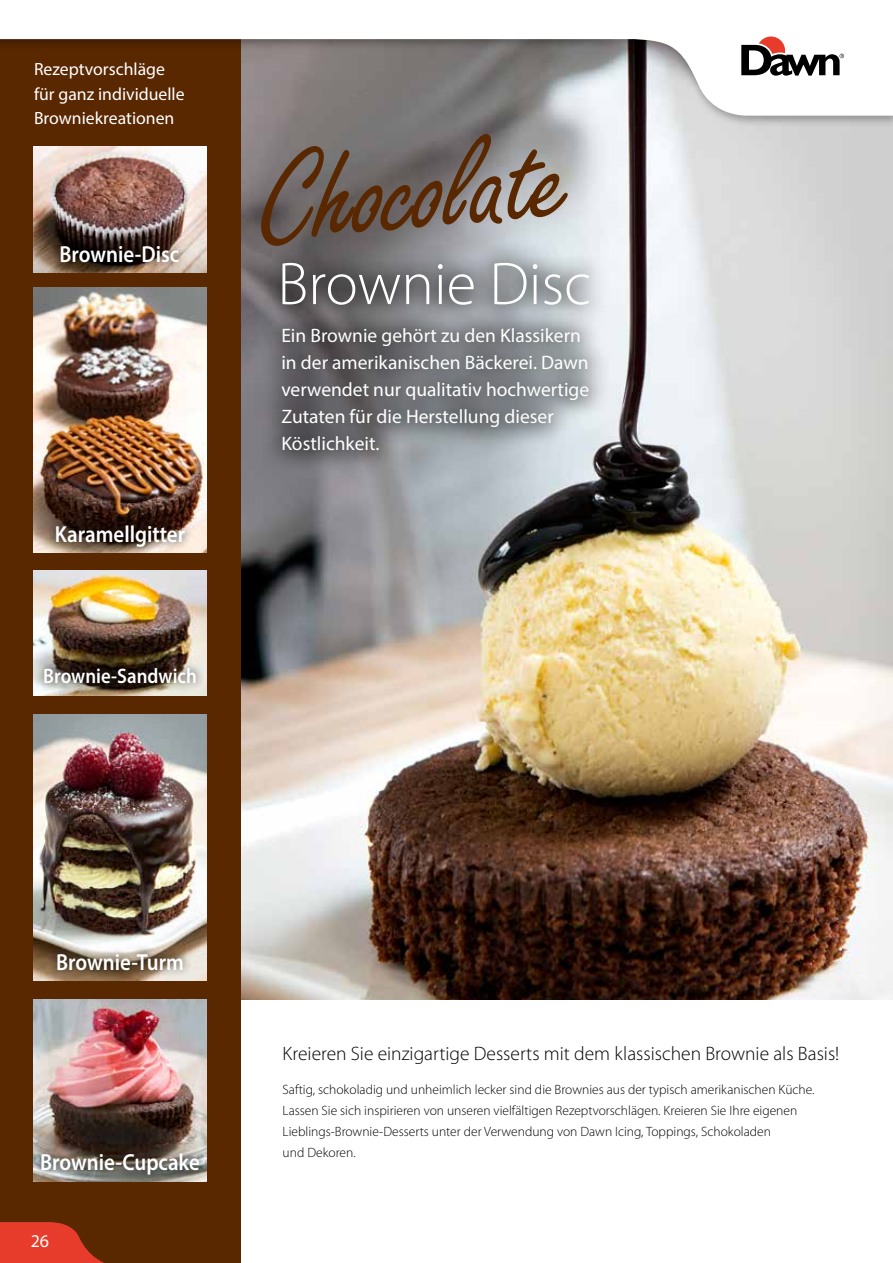
<style>
.page{position:relative;width:893px;height:1263px;background:#fff}
.page>*{position:absolute;margin:0;border:0;box-sizing:border-box;transform-origin:0 0}
.t1{font:141px "Freestyle Script";color:#592700}
.t2{font:300 60.75px "Myriad Pro";color:#fff}
.t3{font:600 23.25px "Myriad Pro";color:#fff;scale:.9 1}
.t4{font:600 21px "Myriad Pro";color:#fff;scale:.9 1}
.t5{font:19.5px/27px "Myriad Pro";color:#fff}
.t6{font:300 19.5px "Myriad Pro";color:#000}
.t7{font:18px "Myriad Pro";color:#fff}
.t8{font:17.7px/24px "Myriad Pro";color:#fff}
.t9{font:300 13.5px/21px "Myriad Pro";color:#000}
</style>
<div class="page">
<img style="left:241px;top:128px;width:652px;height:871px">
<div style="left:0;top:16px;width:241px;height:1247px;background:#592700"></div>
<img style="left:33px;top:999px;width:174px;height:146px">
<div style="left:260px;top:306px;width:351px;height:168px;background:#000;opacity:.7"></div>
<div style="left:259px;top:240px;width:352px;height:88px;background:#000;opacity:.7"></div>
<img style="left:33px;top:147px;width:174px;height:125px">
<img style="left:33px;top:570px;width:174px;height:125px">
<img style="left:33px;top:288px;width:174px;height:265px">
<img style="left:33px;top:715px;width:174px;height:265px">
<div style="left:52px;top:237px;width:135px;height:33px;background:#000;opacity:.75"></div>
<div style="left:47px;top:517px;width:147px;height:39px;background:#000;opacity:.75"></div>
<div style="left:36px;top:659px;width:169px;height:33px;background:#000;opacity:.75"></div>
<div style="left:48px;top:944px;width:143px;height:34px;background:#000;opacity:.75"></div>
<div style="left:33px;top:1145px;width:175px;height:39px;background:#000;opacity:.75"></div>
<svg style="left:0;top:1222px;width:104px;height:41px"></svg>
<div style="left:0;top:0;width:893px;height:128px;background:#000;opacity:.3"></div>
<svg style="left:0;top:0;width:893px;height:116px"></svg>
<svg style="left:741px;top:37px;width:103px;height:39px"></svg>
<h3 class="t8" style="left:34px;top:57px;width:152px">Rezeptvorschläge für ganz individuelle<br>Browniekreationen</h3>
<h3 class="t3" style="left:60px;top:239px;width:135px">Brownie-Disc</h3>
<h3 class="t3" style="left:55px;top:520px;width:146px">Karamellgitter</h3>
<h3 class="t4" style="left:43px;top:663px;width:172px">Brownie-Sandwich</h3>
<h1 class="t1" style="left:253px;top:126px;width:315px;rotate:-5deg">Chocolate</h1>
<h2 class="t2" style="left:277px;top:247px;width:315px">Brownie Disc</h2>
<h3 class="t5" style="left:281px;top:322px;width:309px">Ein Brownie gehört zu den Klassikern in der amerikanischen Bäckerei. Dawn verwendet nur qualitativ hochwertige<br>Zutaten für die Herstellung dieser<br>Köstlichkeit.</h3>
<h3 class="t3" style="left:56px;top:947px;width:144px">Brownie-Turm</h3>
<h3 class="t3" style="left:40px;top:1148px;width:179px">Brownie-Cupcake</h3>
<h3 class="t7" style="left:31px;top:1230px;width:20px">26</h3>
<h3 class="t6" style="left:283px;top:1041px;width:558px">Kreieren Sie einzigartige Desserts mit dem klassischen Brownie als Basis!</h3>
<p class="t9" style="left:283px;top:1079px;width:533px">Saftig, schokoladig und unheimlich lecker sind die Brownies aus der typisch amerikanischen Küche.<br>Lassen Sie sich inspirieren von unseren vielfältigen Rezeptvorschlägen. Kreieren Sie Ihre eigenen Lieblings-Brownie-Desserts unter der Verwendung von Dawn Icing, Toppings, Schokoladen<br>und Dekoren.</p>
</div>
